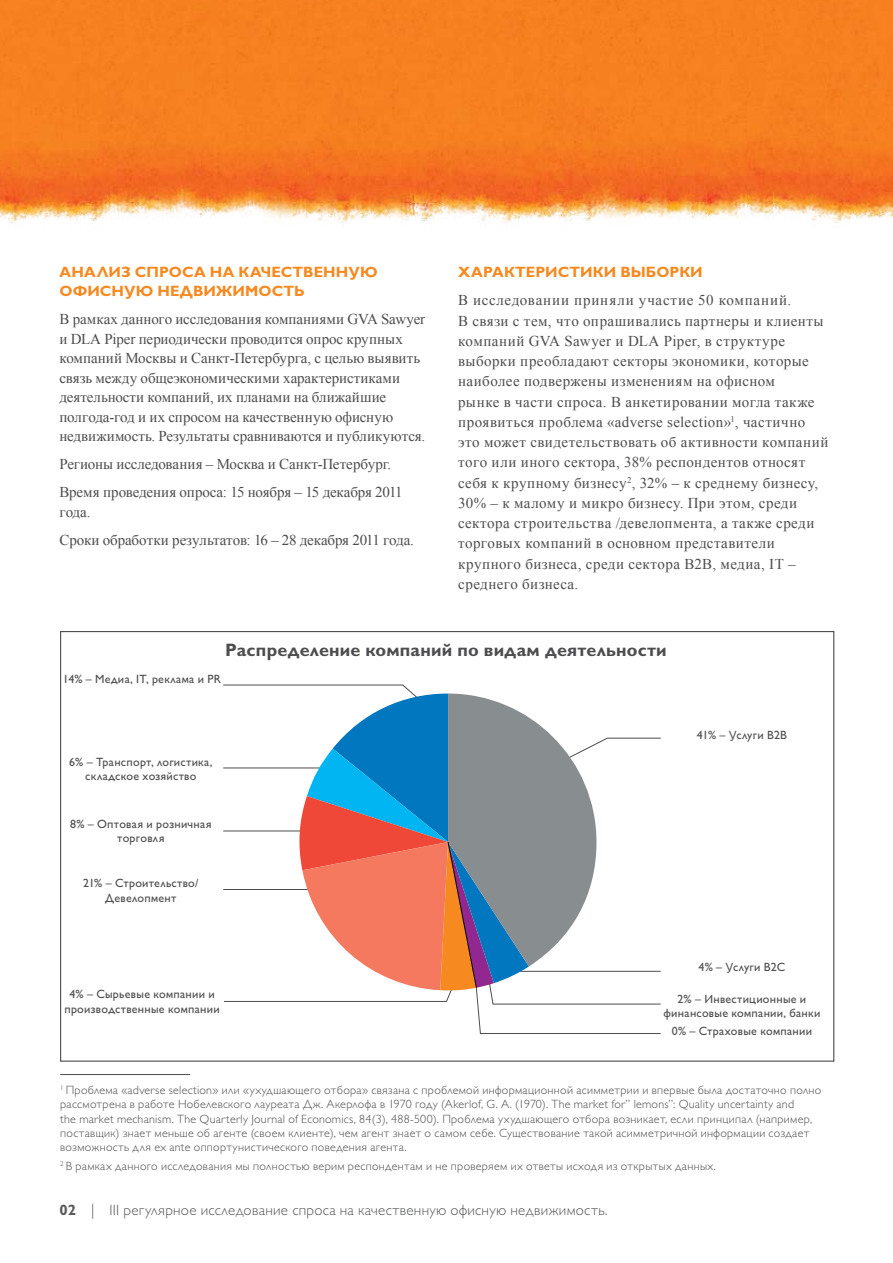
<style>
.page{position:relative;width:893px;height:1263px;background:#fff}
.page>*{position:absolute;margin:0;border:0;box-sizing:border-box;transform-origin:0 0}
.t1{font:700 18px "Gill Sans Cyr";color:#4d4d4f}
.t2{font:15px/20.2px "Times New Roman";letter-spacing:.015em;color:#4d4d4f}
.t3{font:15px/19.5px "Times New Roman";letter-spacing:-.005em;color:#4d4d4f}
.t4{font:15px/28px "Times New Roman";letter-spacing:-.01em;color:#4d4d4f}
.t5{font:300 15px "Gill Sans Cyr";letter-spacing:.02em;color:#58595b}
.t6{font:700 15px/19.5px "Gill Sans Cyr";letter-spacing:.005em;color:#f6891f}
.t7{font:300 12px/14.2px "Gill Sans Cyr";letter-spacing:.025em;color:#4d4d4f}
.t8{font:12px/14.4px "Gill Sans Cyr";letter-spacing:.025em;color:#4d4d4f;text-align:center}
.s1{font-family:"Gill Sans Std";font-weight:700}
.s2{font-family:"Gill Sans Std"}
</style>
<div class="page">
<img style="left:0;top:0;width:893px;height:223px">
<hr style="left:60px;top:1074px;width:130px;height:1px;background:#4d4d4f">
<svg style="left:223px;top:684px;width:438px;height:350px"></svg>
<p class="t6" style="left:60px;top:262px;width:320px">Анализ спроса на качественную офисную недвижимость</p>
<p class="t3" style="left:60px;top:309px;width:367px">В рамках данного исследования компаниями GVA Sawyer и DLA Piper периодически проводится опрос крупных компаний Москвы и Санкт-Петербурга, с целью выявить связь между общеэкономическими характеристиками деятельности компаний, их планами на ближайшие полгода-год и их спросом на качественную офисную недвижимость. Результаты сравниваются и публикуются.</p>
<p class="t4" style="left:60px;top:450px;width:345px">Регионы исследования – Москва и Санкт-Петербург.<br>Время проведения опроса: 15 ноября – 15 декабря 2011</p>
<p class="t4" style="left:60px;top:497px;width:356px">года.<br>Сроки обработки результатов: 16 – 28 декабря 2011 года.</p>
<p class="t6" style="left:458px;top:262px;width:246px">Характеристики выборки</p>
<p class="t2" style="left:458px;top:290px;width:372px">В исследовании приняли участие 50 компаний.<br>В связи с тем, что опрашивались партнеры и клиенты компаний GVA Sawyer и DLA Piper, в структуре выборки преобладают секторы экономики, которые наиболее подвержены изменениям на офисном<br>рынке в части спроса. В анкетировании могла также проявиться проблема «adverse selection»<sup>1</sup>, частично это может свидетельствовать об активности компаний того или иного сектора, 38% респондентов относят себя к крупному бизнесу<sup>2</sup>, 32% – к среднему бизнесу, 30% – к малому и микро бизнесу. При этом, среди сектора строительства /девелопмента, а также среди торговых компаний в основном представители крупного бизнеса, среди сектора B2B, медиа, IT – среднего бизнеса.</p>
<h1 class="t1" style="left:225px;top:639px;width:443px">Распределение компаний по видам деятельности</h1>
<p class="t8" style="left:63px;top:672px;width:160px">14% – Медиа, IT, реклама и PR</p>
<p class="t8" style="left:69px;top:754px;width:145px">6% – Транспорт, логистика, складское хозяйство</p>
<p class="t8" style="left:70px;top:816px;width:143px">8% – Оптовая и розничная торговля</p>
<p class="t8" style="left:83px;top:876px;width:117px">21% – Строительство/<br>Девелопмент</p>
<p class="t8" style="left:64px;top:987px;width:157px">4% – Сырьевые компании и производственные компании</p>
<p class="t8" style="left:697px;top:728px;width:92px">41% – Услуги B2B</p>
<p class="t8" style="left:699px;top:960px;width:88px">4% – Услуги B2C</p>
<p class="t8" style="left:663px;top:991px;width:158px">2% – Инвестиционные и финансовые компании, банки</p>
<p class="t8" style="left:672px;top:1024px;width:142px">0% – Страховые компании</p>
<p class="t7" style="left:60px;top:1083px;width:763px"><sup>1</sup> Проблема «adverse selection» или «ухудшающего отбора» связана с проблемой информационной асимметрии и впервые была достаточно полно рассмотрена в работе Нобелевского лауреата Дж. Акерлофа в 1970 году (Akerlof, G. A. (1970). The market for” lemons”: Quality uncertainty and<br>the market mechanism. The Quarterly Journal of Economics, 84(3), 488-500). Проблема ухудшающего отбора возникает, если принципал (например, поставщик) знает меньше об агенте (своем клиенте), чем агент знает о самом себе. Существование такой асимметричной информации создает возможность для ex ante оппортунистического поведения агента.</p>
<p class="t7" style="left:60px;top:1158px;width:657px"><sup>2</sup> В рамках данного исследования мы полностью верим респондентам и не проверяем их ответы исходя из открытых данных.</p>
<p class="t5" style="left:60px;top:1201px;width:549px"><span class="s1">02</span> <span class="s2">|</span> III регулярное исследование спроса на качественную офисную недвижимость.</p>
</div>
